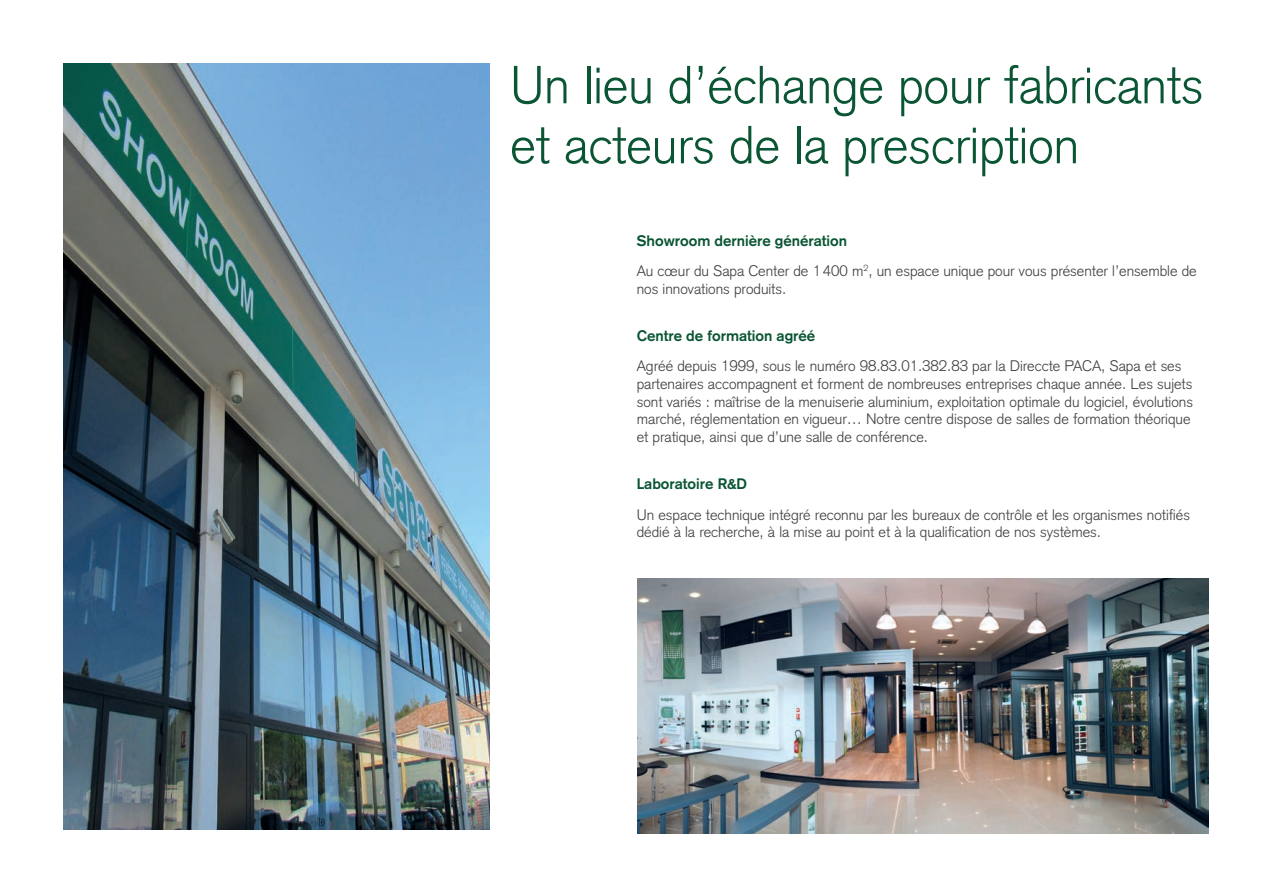
<style>
.page{position:relative;width:1263px;height:893px;background:#fff}
.page>*{position:absolute;margin:0;border:0;box-sizing:border-box;transform-origin:0 0}
.t1{font:300 52.5px/60px "Akzidenz Grotesk";color:#0a5533}
.t2{font:300 15px/17.7px "Akzidenz Grotesk";color:#3e3e3f}
.t3{font:700 15px "Akzidenz Grotesk";color:#0a5533}
.s1{font-weight:700;color:#0a5533}
</style>
<div class="page">
<img style="left:64px;top:64px;width:425px;height:765px">
<img style="left:637px;top:578px;width:571px;height:256px">
<h1 class="t1" style="left:510px;top:55px;width:695px">Un lieu d’échange pour fabricants et acteurs de la prescription</h1>
<p class="t2" style="left:637px;top:225px;width:561px;line-height:30.5px"><span class="s1">Showroom dernière génération<br></span>Au cœur du Sapa Center de 1 400 m<sup>2</sup>, un espace unique pour vous présenter l’ensemble de</p>
<p class="t2" style="left:637px;top:280px;width:151px">nos innovations produits.</p>
<p class="t3" style="left:637px;top:327px;width:180px">Centre de formation agréé</p>
<p class="t2" style="left:637px;top:357px;width:558px">Agréé depuis 1999, sous le numéro 98.83.01.382.83 par la Direccte PACA, Sapa et ses partenaires accompagnent et forment de nombreuses entreprises chaque année. Les sujets sont variés : maîtrise de la menuiserie aluminium, exploitation optimale du logiciel, évolutions marché, réglementation en vigueur… Notre centre dispose de salles de formation théorique et pratique, ainsi que d’une salle de conférence.</p>
<p class="t3" style="left:637px;top:475px;width:112px">Laboratoire R&amp;D</p>
<p class="t2" style="left:637px;top:506px;width:555px">Un espace technique intégré reconnu par les bureaux de contrôle et les organismes notifiés dédié à la recherche, à la mise au point et à la qualification de nos systèmes.</p>
</div>
